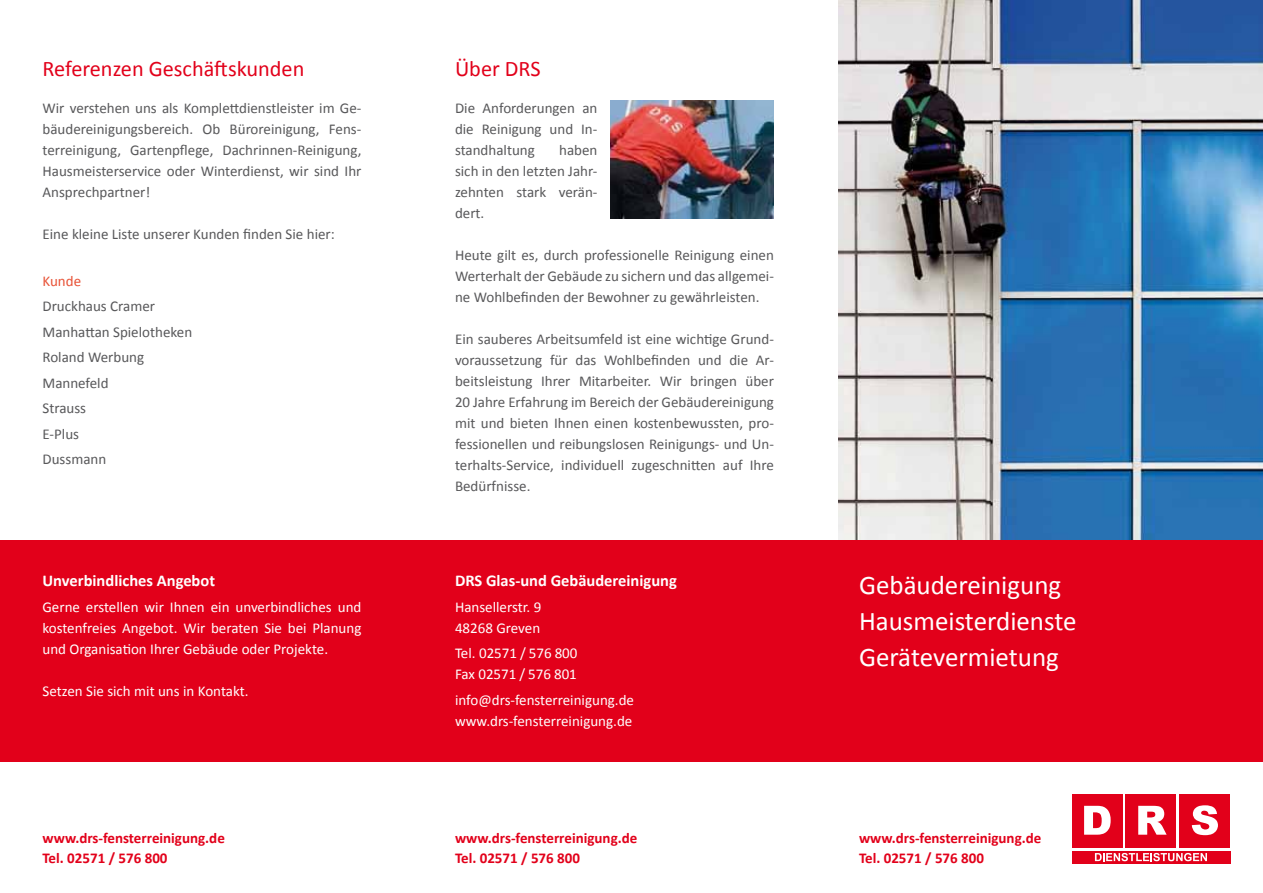
<style>
.page{position:relative;width:1263px;height:893px;background:#fff}
.page>*{position:absolute;margin:0;border:0;box-sizing:border-box;transform-origin:0 0}
.t1{font:27px/36px "Calibri";color:#fff}
.t2{font:22.2px "Calibri";color:#e2001a}
.t3{font:700 16.5px "Calibri";color:#fff}
.t4{font:15px/21px "Calibri";color:#58585a;text-align:justify}
.t5{font:15px/21px "Calibri";color:#fff}
.t6{font:700 15px/19.5px "Calibri";color:#e2001a}
.t7{font:15px "Calibri";color:#e85236}
</style>
<div class="page">
<img style="left:838px;top:0;width:425px;height:540px">
<div style="left:0;top:540px;width:1263px;height:221px;background:#e2001a"></div>
<div style="left:1071px;top:794px;width:51px;height:54px;background:#e2001a"></div>
<div style="left:1125px;top:794px;width:51px;height:54px;background:#e2001a"></div>
<div style="left:1179px;top:794px;width:51px;height:54px;background:#e2001a"></div>
<svg style="left:1084px;top:806px;width:27px;height:29px"></svg>
<svg style="left:1138px;top:806px;width:28px;height:29px"></svg>
<svg style="left:1192px;top:805px;width:26px;height:30px"></svg>
<div style="left:1071px;top:851px;width:159px;height:13px;background:#e2001a"></div>
<svg style="left:1095px;top:853px;width:112px;height:8px"></svg>
<img style="left:610px;top:101px;width:164px;height:118px">
<h2 class="t2" style="left:43px;top:55px;width:263px">Referenzen Geschäftskunden</h2>
<p class="t4" style="left:43px;top:98px;width:320px">Wir verstehen uns als Komplettdienstleister im Ge&shy;bäudereinigungsbereich. Ob Büroreinigung, Fens&shy;terreinigung, Gartenpflege, Dachrinnen-Reinigung, Hausmeisterservice oder Winterdienst, wir sind Ihr Ansprechpartner!</p>
<p class="t4" style="left:43px;top:224px;width:294px">Eine kleine Liste unserer Kunden finden Sie hier:</p>
<p class="t7" style="left:43px;top:271px;width:40px">Kunde</p>
<p class="t4" style="left:43px;top:294px;width:151px;line-height:25.5px;text-align:left">Druckhaus Cramer<br>Manhattan Spielotheken<br>Roland Werbung<br>Mannefeld<br>Strauss<br>E-Plus<br>Dussmann</p>
<p class="t3" style="left:43px;top:570px;width:174px">Unverbindliches Angebot</p>
<p class="t5" style="left:43px;top:596px;width:320px;text-align:justify">Gerne erstellen wir Ihnen ein unverbindliches und kostenfreies Angebot. Wir beraten Sie bei Planung und Organisation Ihrer Gebäude oder Projekte.</p>
<p class="t5" style="left:43px;top:680px;width:208px">Setzen Sie sich mit uns in Kontakt.</p>
<h2 class="t2" style="left:455px;top:55px;width:87px">Über DRS</h2>
<p class="t4" style="left:455px;top:98px;width:144px">Die Anforderungen an die Reinigung und In&shy;standhaltung</p>
<p class="t4" style="left:455px;top:140px;width:144px;text-indent:104px">haben sich in den letzten Jahr&shy;zehnten stark verän&shy;dert.</p>
<p class="t4" style="left:455px;top:245px;width:320px">Heute gilt es, durch professionelle Reinigung einen Werterhalt der Gebäude zu sichern und das allgemei&shy;ne Wohlbefinden der Bewohner zu gewährleisten.</p>
<p class="t4" style="left:455px;top:329px;width:320px">Ein sauberes Arbeitsumfeld ist eine wichtige Grund&shy;voraussetzung für das Wohlbefinden und die Ar&shy;beitsleistung Ihrer Mitarbeiter. Wir bringen über 20 Jahre Erfahrung im Bereich der Gebäudereinigung mit und bieten Ihnen einen kostenbewussten, pro&shy;fessionellen und reibungslosen Reinigungs- und Un&shy;terhalts-Service, individuell zugeschnitten auf Ihre Bedürfnisse.</p>
<p class="t3" style="left:455px;top:570px;width:223px">DRS Glas-und Gebäudereinigung</p>
<p class="t5" style="left:455px;top:596px;width:88px">Hansellerstr. 9<br>48268 Greven</p>
<p class="t5" style="left:455px;top:643px;width:124px">Tel. 02571 / 576 800<br>Fax 02571 / 576 801</p>
<p class="t5" style="left:455px;top:689px;width:181px">info@drs-fensterreinigung.de www.drs-fensterreinigung.de</p>
<h1 class="t1" style="left:859px;top:567px;width:219px">Gebäudereinigung<br>Hausmeisterdienste<br>Gerätevermietung</h1>
<p class="t6" style="left:43px;top:828px;width:184px">www.drs-fensterreinigung.de<br>Tel. 02571 / 576 800</p>
<p class="t6" style="left:455px;top:828px;width:184px">www.drs-fensterreinigung.de<br>Tel. 02571 / 576 800</p>
<p class="t6" style="left:859px;top:828px;width:184px">www.drs-fensterreinigung.de<br>Tel. 02571 / 576 800</p>
</div>
